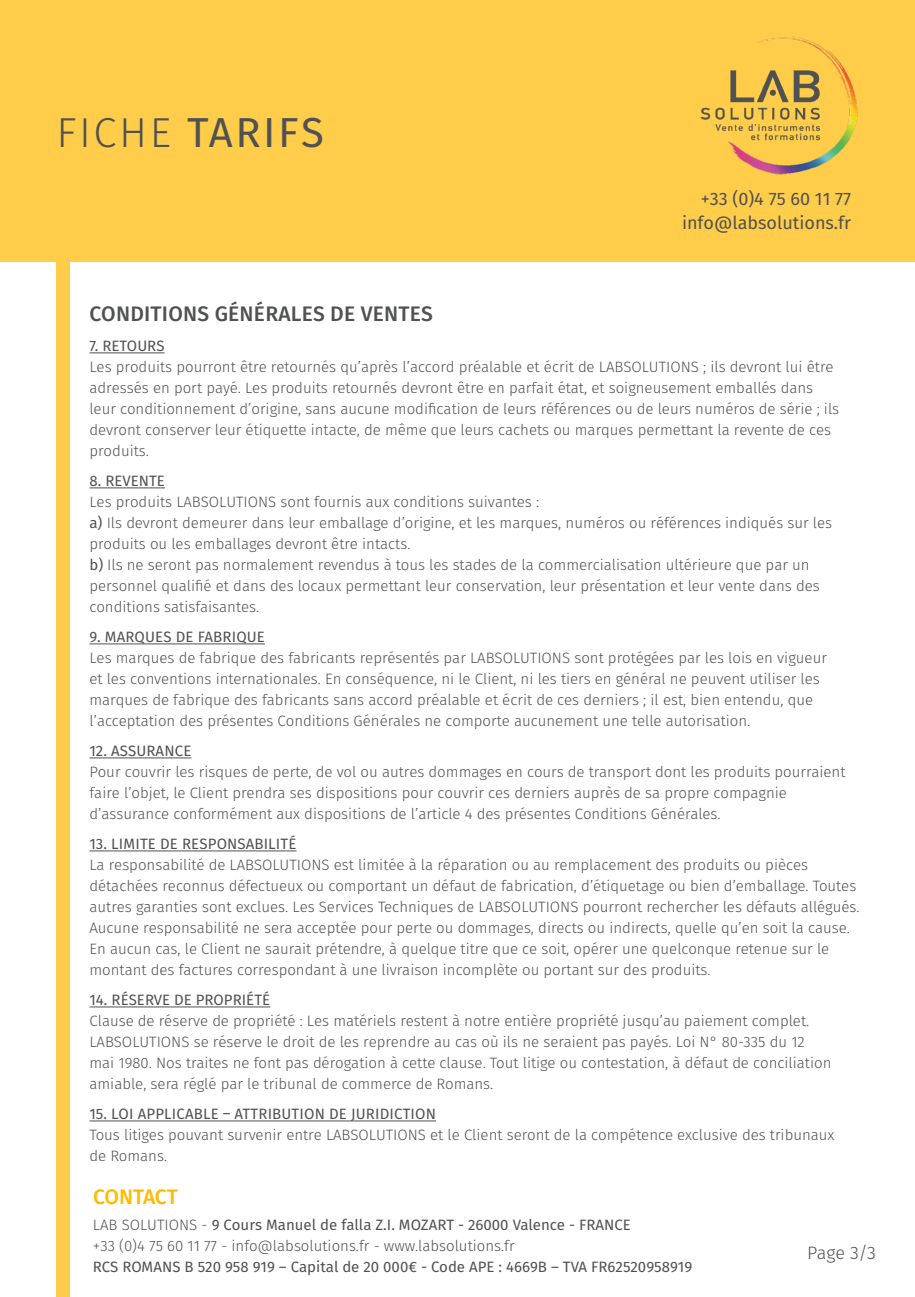
<style>
.page{position:relative;width:915px;height:1297px;background:#fff}
.page>*{position:absolute;margin:0;border:0;box-sizing:border-box;transform-origin:0 0}
.t1{font:41.85px "Fira Sans";letter-spacing:.06em;color:#505152}
.t2{font:500 21px "Fira Sans";letter-spacing:.01em;color:#505152}
.t3{font:500 21px "Fira Sans";letter-spacing:-.01em;color:#ffba00}
.t4{font:18px/24px "Fira Sans";color:#505152;text-align:right}
.t5{font:300 18px "Fira Sans";color:#505152}
.t6{font:300 15px/21px "Fira Sans";color:#505152}
.t7{font:15px "Fira Sans";color:#505152}
.s1{font-weight:300}
.s2{font-weight:400}
</style>
<div class="page">
<div style="left:0;top:0;width:914px;height:261px;background:#ffcd4a"></div>
<img style="left:700px;top:36px;width:158px;height:139px">
<hr style="left:89px;top:352px;width:75px;height:1px;background:#505152">
<hr style="left:89px;top:487px;width:76px;height:1px;background:#505152">
<hr style="left:89px;top:643px;width:176px;height:1px;background:#505152">
<hr style="left:89px;top:757px;width:102px;height:1px;background:#505152">
<hr style="left:89px;top:850px;width:207px;height:1px;background:#505152">
<hr style="left:89px;top:1006px;width:181px;height:1px;background:#505152">
<hr style="left:89px;top:1120px;width:347px;height:1px;background:#505152">
<div style="left:56px;top:261px;width:13px;height:1036px;background:#ffcd4a"></div>
<h1 class="t1" style="left:57px;top:103px;width:269px"><span class="s1">FICHE</span> TARIFS</h1>
<p class="t4" style="left:681px;top:187px;width:171px">+33 (0)4 75 60 11 77 info@labsolutions.fr</p>
<p class="t2" style="left:90px;top:299px;width:345px">CONDITIONS GÉNÉRALES DE VENTES</p>
<p class="t7" style="left:89px;top:336px;width:76px">7. RETOURS</p>
<p class="t6" style="left:89px;top:357px;width:751px">Les produits pourront être retournés qu’après l’accord préalable et écrit de LABSOLUTIONS ; ils devront lui être adressés en port payé. Les produits retournés devront être en parfait état, et soigneusement emballés dans leur conditionnement d’origine, sans aucune modification de leurs références ou de leurs numéros de série ; ils devront conserver leur étiquette intacte, de même que leurs cachets ou marques permettant la revente de ces produits.</p>
<p class="t7" style="left:89px;top:471px;width:77px">8. REVENTE</p>
<p class="t6" style="left:89px;top:492px;width:451px">Les produits LABSOLUTIONS sont fournis aux conditions suivantes :</p>
<p class="t6" style="left:89px;top:513px;width:743px"><span class="s2">a)</span> Ils devront demeurer dans leur emballage d’origine, et les marques, numéros ou références indiqués sur les produits ou les emballages devront être intacts.</p>
<p class="t6" style="left:89px;top:555px;width:731px"><span class="s2">b)</span> Ils ne seront pas normalement revendus à tous les stades de la commercialisation ultérieure que par un personnel qualifié et dans des locaux permettant leur conservation, leur présentation et leur vente dans des conditions satisfaisantes.</p>
<p class="t7" style="left:89px;top:627px;width:177px">9. MARQUES DE FABRIQUE</p>
<p class="t6" style="left:89px;top:648px;width:738px">Les marques de fabrique des fabricants représentés par LABSOLUTIONS sont protégées par les lois en vigueur et les conventions internationales. En conséquence, ni le Client, ni les tiers en général ne peuvent utiliser les marques de fabrique des fabricants sans accord préalable et écrit de ces derniers ; il est, bien entendu, que l’acceptation des présentes Conditions Générales ne comporte aucunement une telle autorisation.</p>
<p class="t7" style="left:89px;top:741px;width:103px">12. ASSURANCE</p>
<p class="t6" style="left:89px;top:762px;width:757px">Pour couvrir les risques de perte, de vol ou autres dommages en cours de transport dont les produits pourraient faire l’objet, le Client prendra ses dispositions pour couvrir ces derniers auprès de sa propre compagnie d’assurance conformément aux dispositions de l’article 4 des présentes Conditions Générales.</p>
<p class="t7" style="left:89px;top:834px;width:208px">13. LIMITE DE RESPONSABILITÉ</p>
<p class="t6" style="left:89px;top:855px;width:771px">La responsabilité de LABSOLUTIONS est limitée à la réparation ou au remplacement des produits ou pièces détachées reconnus défectueux ou comportant un défaut de fabrication, d’étiquetage ou bien d’emballage. Toutes autres garanties sont exclues. Les Services Techniques de LABSOLUTIONS pourront rechercher les défauts allégués.<br>Aucune responsabilité ne sera acceptée pour perte ou dommages, directs ou indirects, quelle qu’en soit la cause.<br>En aucun cas, le Client ne saurait prétendre, à quelque titre que ce soit, opérer une quelconque retenue sur le montant des factures correspondant à une livraison incomplète ou portant sur des produits.</p>
<p class="t7" style="left:89px;top:990px;width:182px">14. RÉSERVE DE PROPRIÉTÉ</p>
<p class="t6" style="left:89px;top:1011px;width:743px">Clause de réserve de propriété : Les matériels restent à notre entière propriété jusqu’au paiement complet.<br>LABSOLUTIONS se réserve le droit de les reprendre au cas où ils ne seraient pas payés. Loi N° 80-335 du 12 mai 1980. Nos traites ne font pas dérogation à cette clause. Tout litige ou contestation, à défaut de conciliation amiable, sera réglé par le tribunal de commerce de Romans.</p>
<p class="t7" style="left:89px;top:1104px;width:348px">15. LOI APPLICABLE – ATTRIBUTION DE JURIDICTION</p>
<p class="t6" style="left:89px;top:1125px;width:746px">Tous litiges pouvant survenir entre LABSOLUTIONS et le Client seront de la compétence exclusive des tribunaux</p>
<p class="t6" style="left:89px;top:1146px;width:79px">de Romans.</p>
<p class="t3" style="left:93px;top:1182px;width:86px">CONTACT</p>
<p class="t7" style="left:93px;top:1214px;width:539px"><span class="s1">LAB SOLUTIONS -</span> 9 Cours Manuel de falla Z.I. MOZART - 26000 Valence - FRANCE</p>
<p class="t6" style="left:93px;top:1235px;width:423px">+33 (0)4 75 60 11 77 - info@labsolutions.fr - www.labsolutions.fr</p>
<p class="t7" style="left:93px;top:1256px;width:600px">RCS ROMANS B 520 958 919 – Capital de 20 000€ - Code APE : 4669B – TVA FR62520958919</p>
<p class="t5" style="left:807px;top:1240px;width:70px">Page 3/3</p>
</div>
